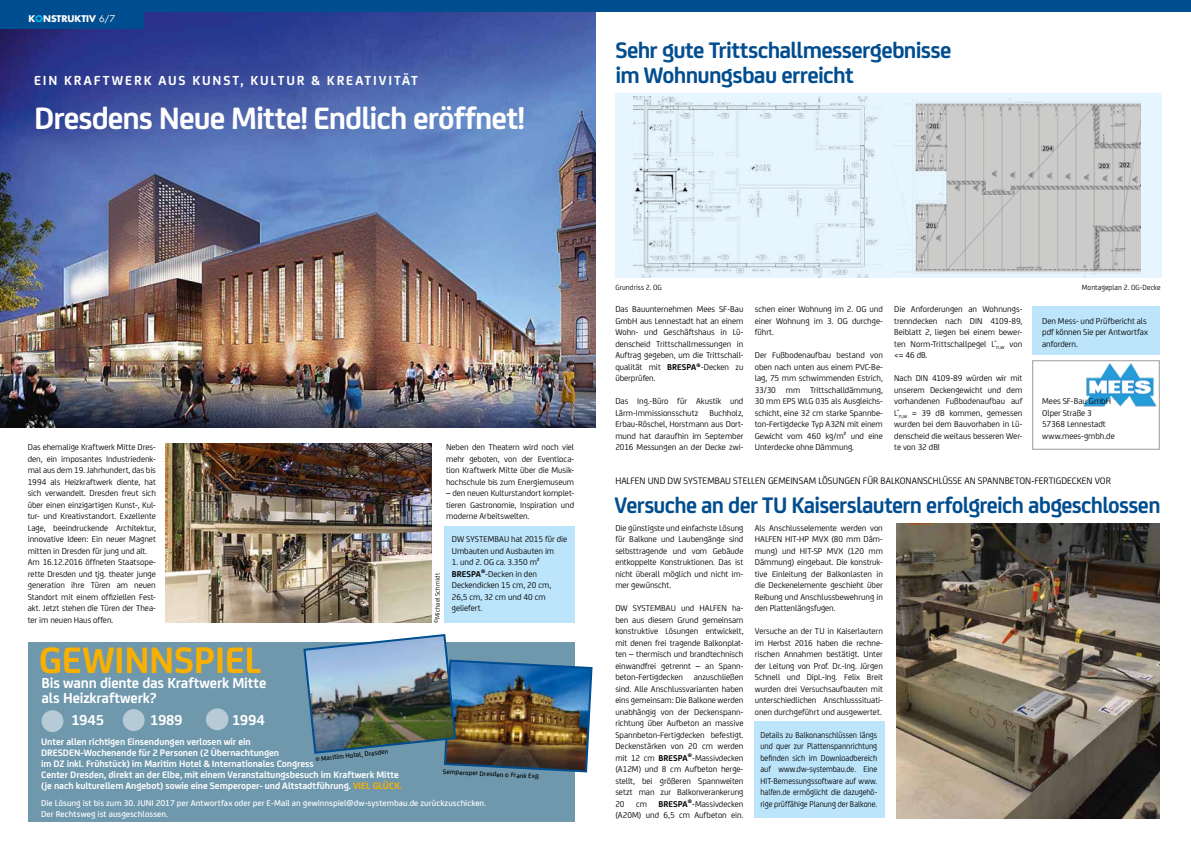
<style>
.page{position:relative;width:1191px;height:842px;background:#fff}
.page>*{position:absolute;margin:0;border:0;box-sizing:border-box;transform-origin:0 0}
.t1{font:700 39.3px "FS Joey";letter-spacing:-.01em;color:#f9b000}
.t2{font:700 33px "FS Joey";letter-spacing:-.03em;color:#fff}
.t3{font:700 24px/25px "FS Joey";letter-spacing:-.03em;color:#004d8f}
.t4{font:700 15.4px/15.4px "FS Joey";letter-spacing:-.01em;color:#fff}
.t5{font:700 14px "FS Joey";letter-spacing:.135em;color:#fff}
.t6{font:700 10px/11px "FS Joey";color:#fff}
.t7{font:10px "FS Joey";color:#000}
.t8{font:9px/11.5px "FS Joey";letter-spacing:-.005em;color:#000;text-align:justify}
.t9{font:9px/11.5px "FS Joey";letter-spacing:-.005em;color:#000;text-align:justify;scale:.93 1}
.t10{font:500 9px/11px "FS Joey";letter-spacing:.01em;color:#fff}
.t11{font:700 9px "Futura Std";color:#fff}
.t12{font:8px "FS Joey";letter-spacing:.015em;color:#000;scale:.95 1}
.t13{font:500 7px "FS Joey";color:#000}
.t14{font:7px "FS Joey";letter-spacing:.005em;color:#000}
.s1{color:#00b1eb}
.s2{font-weight:400}
.s3{font-weight:700}
.s4{color:#f9b000}
.s5{font-size:5px}
</style>
<div class="page">
<img style="left:1083px;top:363px;width:74px;height:44px">
<div style="left:615px;top:94px;width:546px;height:184px;background:#e6f5fe"></div>
<div style="left:444px;top:526px;width:130px;height:97px;background:#bce4fa"></div>
<div style="left:754px;top:721px;width:131px;height:97px;background:#bce4fa"></div>
<div style="left:1032px;top:306px;width:127px;height:49px;background:#bce4fa"></div>
<img style="left:0;top:11px;width:595px;height:416px">
<div style="left:0;top:0;width:143px;height:28px;background:#004d8f"></div>
<div style="left:0;top:0;width:1191px;height:11px;background:#004d8f"></div>
<div style="left:29px;top:642px;width:546px;height:180px;background:#6f98ad"></div>
<div style="left:207px;top:709px;width:21px;height:20px;background:#b6cbd5;border-radius:50%"></div>
<div style="left:206px;top:708px;width:22px;height:22px;border:1px solid #fff;border-radius:50%"></div>
<div style="left:42px;top:711px;width:21px;height:20px;background:#b6cbd5;border-radius:50%"></div>
<div style="left:42px;top:710px;width:21px;height:22px;border:1px solid #fff;border-radius:50%"></div>
<div style="left:123px;top:710px;width:21px;height:20px;background:#b6cbd5;border-radius:50%"></div>
<div style="left:123px;top:709px;width:22px;height:22px;border:1px solid #fff;border-radius:50%"></div>
<img style="left:166px;top:443px;width:266px;height:180px">
<img style="left:896px;top:523px;width:263px;height:295px">
<img style="left:303px;top:634px;width:290px;height:139px">
<div style="left:1032px;top:360px;width:127px;height:90px;border:1px solid #9b9b9a"></div>
<img style="left:633px;top:96px;width:248px;height:181px">
<img style="left:904px;top:99px;width:236px;height:179px">
<p class="t11" style="left:28px;top:12px;width:88px">K<span class="s1">O</span>NSTRUKTIV <span class="s2">6/7</span></p>
<h3 class="t5" style="left:34px;top:69px;width:385px">EIN KRAFTWERK AUS KUNST, KULTUR &amp; KREATIVITÄT</h3>
<h2 class="t2" style="left:34px;top:93px;width:492px">Dresdens Neue Mitte! Endlich eröffnet!</h2>
<h3 class="t3" style="left:615px;top:35px;width:338px">Sehr gute Trittschallmessergebnisse im Wohnungsbau erreicht</h3>
<p class="t8" style="left:28px;top:441px;width:130px;text-align:left">Das ehemalige Kraftwerk Mitte Dres&shy;den, ein imposantes Industriedenk&shy;mal aus dem 19. Jahrhundert, das bis 1994 als Heizkraftwerk diente, hat sich verwandelt. Dresden freut sich über einen einzigartigen Kunst-, Kul&shy;tur- und Kreativstandort. Exzellente Lage, beeindruckende Architektur, innovative Ideen: Ein neuer Magnet mitten in Dresden für jung und alt.<br>Am 16.12.2016 öffneten Staatsope&shy;rette Dresden und tjg. theater junge generation ihre Türen am neuen Standort mit einem offiziellen Fest&shy;akt. Jetzt stehen die Türen der Thea&shy;ter im neuen Haus offen.</p>
<p class="t8" style="left:446px;top:441px;width:130px">Neben den Theatern wird noch viel mehr geboten, von der Eventloca&shy;tion Kraftwerk Mitte über die Musik&shy;hochschule bis zum Energiemuseum</p>
<p class="t8" style="left:446px;top:487px;width:130px">– den neuen Kulturstandort komplet&shy;tieren Gastronomie, Inspiration und moderne Arbeitswelten.</p>
<p class="t8" style="left:452px;top:533px;width:117px">DW SYSTEMBAU hat 2015 für die<br>Umbauten und Ausbauten im</p>
<p class="t8" style="left:452px;top:556px;width:101px;text-align:left">1. und 2. OG ca. 3.350 m²<br><span class="s3">BRESPA</span><sup>®</sup>-Decken in den<br>Deckendicken 15 cm, 20 cm,<br>26,5 cm, 32 cm und 40 cm geliefert.</p>
<p class="t14" style="left:432px;top:623px;width:52px;rotate:-90deg"><sup>©</sup>Michael Schmidt</p>
<h1 class="t1" style="left:39px;top:630px;width:224px">GEWINNSPIEL</h1>
<h3 class="t4" style="left:42px;top:674px;width:226px">Bis wann diente das Kraftwerk Mitte als Heizkraftwerk?</h3>
<h3 class="t4" style="left:71px;top:712px;width:34px">1945</h3>
<h3 class="t4" style="left:150px;top:712px;width:34px">1989</h3>
<h3 class="t4" style="left:232px;top:712px;width:34px">1994</h3>
<p class="t6" style="left:41px;top:735px;width:363px">Unter allen richtigen Einsendungen verlosen wir ein<br>DRESDEN-Wochenende für 2 Personen (2 Übernachtungen<br>im DZ inkl. Frühstück) im Maritim Hotel &amp; Internationales Congress<br>Center Dresden, direkt an der Elbe, mit einem Veranstaltungsbesuch im Kraftwerk Mitte (je nach kulturellem Angebot) sowie eine Semperoper- und Altstadtführung. <span class="s4">VIEL GLÜCK.</span></p>
<p class="t13" style="left:315px;top:754px;width:75px;rotate:-6deg"><span class="s5">©</span> Maritim Hotel, Dresden</p>
<p class="t13" style="left:443px;top:766px;width:97px;rotate:3deg">Semperoper Dresden <span class="s5">©</span> Frank Exß</p>
<p class="t10" style="left:41px;top:796px;width:446px">Die Lösung ist bis zum 30. JUNI 2017 per Antwortfax oder per E-Mail an gewinnspiel@dw-systembau.de zurückzuschicken.<br>Der Rechtsweg ist ausgeschlossen.</p>
<p class="t12" style="left:615px;top:281px;width:51px">Grundriss 2. OG</p>
<p class="t12" style="left:1081px;top:281px;width:84px">Montageplan 2. OG-Decke</p>
<p class="t8" style="left:615px;top:303px;width:130px">Das Bauunternehmen Mees SF-Bau GmbH aus Lennestadt hat an einem Wohn- und Geschäftshaus in Lü&shy;denscheid Trittschallmessungen in Auftrag gegeben, um die Trittschall&shy;qualität mit <span class="s3">BRESPA</span><sup>®</sup>-Decken zu überprüfen.</p>
<p class="t8" style="left:615px;top:395px;width:130px">Das Ing.-Büro für Akustik und<br>Lärm-Immissionsschutz</p>
<p class="t8" style="left:615px;top:406px;width:130px;text-indent:94px">Buchholz, Erbau-Röschel, Horstmann aus Dort&shy;mund hat daraufhin im September 2016 Messungen an der Decke zwi-</p>
<p class="t8" style="left:755px;top:303px;width:130px">schen einer Wohnung im 2. OG und einer Wohnung im 3. OG durchge&shy;führt.</p>
<p class="t8" style="left:755px;top:349px;width:130px">Der Fußbodenaufbau bestand von oben nach unten aus einem PVC-Be&shy;lag, 75 mm schwimmenden Estrich, 33/30 mm Trittschalldämmung, 30 mm EPS WLG 035 als Ausgleichs&shy;schicht, eine 32 cm starke Spannbe&shy;ton-Fertigdecke Typ A32N mit einem Gewicht vom 460 kg/m² und eine Unterdecke ohne Dämmung.</p>
<p class="t8" style="left:894px;top:303px;width:130px">Die Anforderungen an Wohnungs&shy;trenndecken nach DIN 4109-89, Beiblatt 2, liegen bei einem bewer&shy;ten Norm-Trittschallpegel L´<sub>n,w</sub> von &lt;= 46 dB.</p>
<p class="t8" style="left:894px;top:372px;width:130px">Nach DIN 4109-89 würden wir mit unserem Deckengewicht und dem vorhandenen Fußbodenaufbau auf L´<sub>n,w</sub> = 39 dB kommen, gemessen wurden bei dem Bauvorhaben in Lü&shy;denscheid die weitaus besseren Wer&shy;te von 32 dB!</p>
<p class="t8" style="left:1042px;top:314px;width:107px">Den Mess- und Prüfbericht als pdf können Sie per Antwortfax anfordern.</p>
<p class="t8" style="left:1042px;top:395px;width:74px;text-align:left">Mees SF-Bau GmbH<br>Olper Straße 3<br>57368 Lennestadt www.mees-gmbh.de</p>
<p class="t7" style="left:615px;top:474px;width:497px">HALFEN UND DW SYSTEMBAU STELLEN GEMEINSAM LÖSUNGEN FÜR BALKONANSCHLÜSSE AN SPANNBETON-FERTIGDECKEN VOR</p>
<h3 class="t3" style="left:614px;top:490px;width:547px">Versuche an der TU Kaiserslautern erfolgreich abgeschlossen</h3>
<p class="t8" style="left:615px;top:521px;width:130px">Die günstigste und einfachste Lösung für Balkone und Laubengänge sind selbsttragende und vom Gebäude entkoppelte Konstruktionen. Das ist nicht überall möglich und nicht im&shy;mer gewünscht.</p>
<p class="t8" style="left:615px;top:602px;width:130px">DW SYSTEMBAU und HALFEN ha&shy;ben aus diesem Grund gemeinsam konstruktive Lösungen entwickelt, mit denen frei tragende Balkonplat&shy;ten – thermisch und brandtechnisch einwandfrei getrennt – an Spann&shy;beton-Fertigdecken anzuschließen sind. Alle Anschlussvarianten haben eins gemeinsam: Die Balkone werden unabhängig von der Deckenspann&shy;richtung über Aufbeton an massive Spannbeton-Fertigdecken befestigt.<br>Deckenstärken von 20 cm werden mit 12 cm <span class="s3">BRESPA</span><sup>®</sup>-Massivdecken (A12M) und 8 cm Aufbeton herge&shy;stellt, bei größeren Spannweiten setzt man zur Balkonverankerung 20</p>
<p class="t8" style="left:615px;top:797px;width:130px;text-align:right"><span class="s3">BRESPA</span><sup>®</sup>-Massivdecken<br>(A20M) und 6,5 cm Aufbeton ein.</p>
<p class="t8" style="left:636px;top:797px;width:12px">cm</p>
<p class="t8" style="left:755px;top:521px;width:130px">Als Anschlusselemente werden von HALFEN HIT-HP MVX (80 mm Däm&shy;mung) und HIT-SP MVX (120 mm Dämmung) eingebaut. Die konstruk&shy;tive Einleitung der Balkonlasten in die Deckenelemente geschieht über Reibung und Anschlussbewehrung in den Plattenlängsfugen.</p>
<p class="t8" style="left:755px;top:625px;width:130px">Versuche an der TU in Kaiserlautern im Herbst 2016 haben die rechne&shy;rischen Annahmen bestätigt. Unter der Leitung von Prof. Dr.-Ing. Jürgen Schnell und Dipl.-Ing. Felix Breit wurden drei Versuchsaufbauten mit unterschiedlichen Anschlusssituati&shy;onen durchgeführt und ausgewertet.</p>
<p class="t9" style="left:760px;top:728px;width:127px">Details zu Balkonanschlüssen längs und quer zur Plattenspannrichtung befinden sich im Downloadbereich auf www.dw-systembau.de. Eine HIT-Bemessungssoftware auf www. halfen.de ermöglicht die dazugehö&shy;rige prüffähige Planung der Balkone.</p>
</div>
